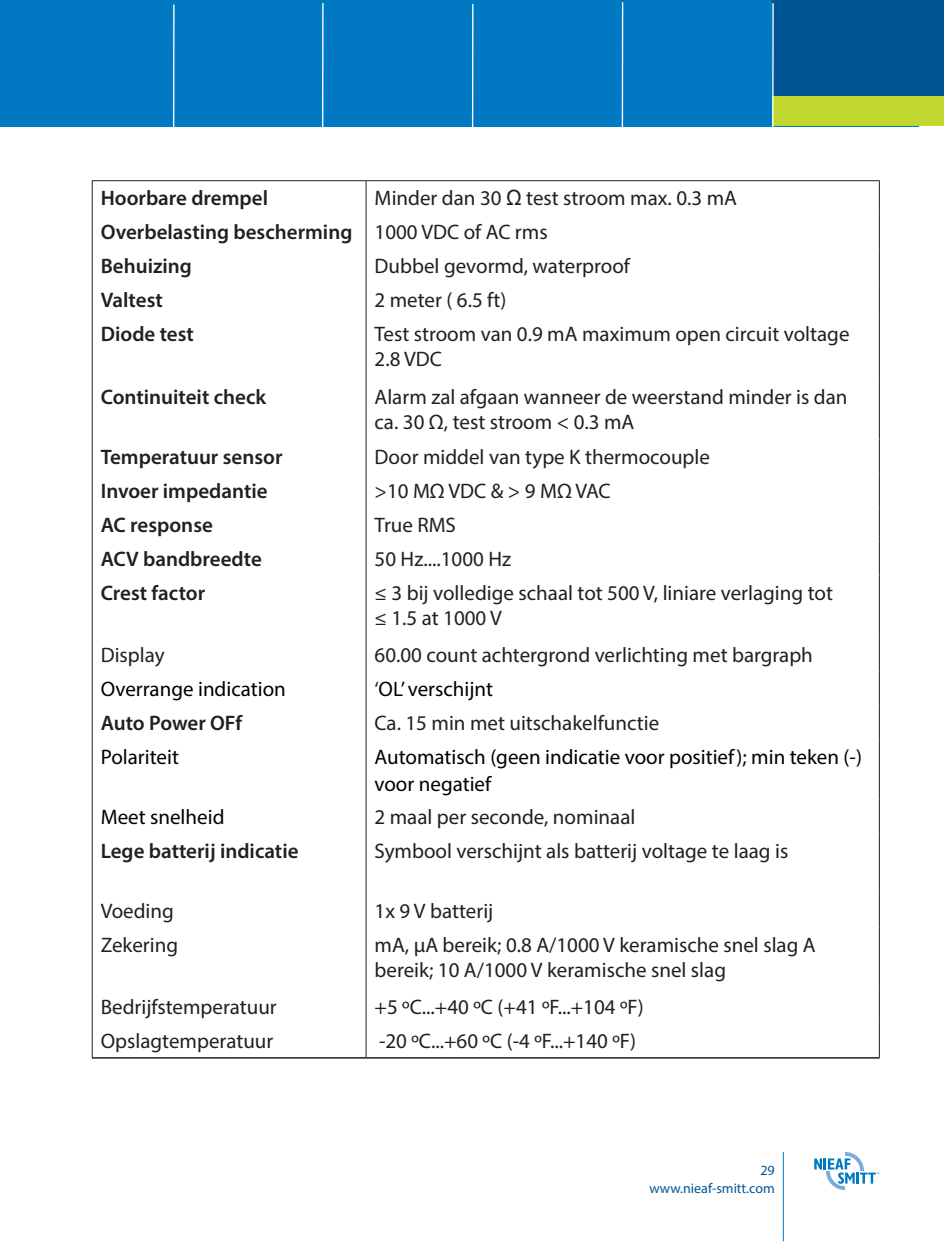
<style>
.page{position:relative;width:944px;height:1242px;background:#fff}
.page>*{position:absolute;margin:0;border:0;box-sizing:border-box;transform-origin:0 0}
.t1{font:21px/25.2px "Myriad Pro";color:#231f20}
.t2{font:600 21px "Myriad Pro";color:#231f20}
.t3{font:21px/27px "Myriad Pro";color:#000}
.t4{font:14.1px/18px "Myriad Pro";color:#005595;text-align:right}
.s1{font-family:"Arial"}
.s2{font-weight:600}
.s3{color:#231f20}
</style>
<div class="page">
<div style="left:0;top:0;width:919px;height:126px;background:#0079c2"></div>
<div style="left:772px;top:0;width:172px;height:114px;background:#005595"></div>
<div style="left:772px;top:96px;width:172px;height:30px;background:#c1d72f"></div>
<hr style="left:173px;top:5px;width:2px;height:125px;background:#fff">
<hr style="left:322px;top:3px;width:2px;height:125px;background:#fff">
<hr style="left:472px;top:4px;width:1px;height:125px;background:#fff">
<hr style="left:622px;top:2px;width:1px;height:126px;background:#fff">
<hr style="left:772px;top:3px;width:2px;height:126px;background:#fff">
<hr style="left:783px;top:1152px;width:1px;height:89px;background:#0079c2">
<svg style="left:814px;top:1152px;width:65px;height:38px"></svg>
<hr style="left:92px;top:180px;width:274px;height:1px;background:#231f20">
<hr style="left:92px;top:181px;width:1px;height:34px;background:#231f20">
<hr style="left:366px;top:180px;width:514px;height:1px;background:#231f20">
<hr style="left:366px;top:181px;width:1px;height:34px;background:#231f20">
<hr style="left:879px;top:181px;width:1px;height:34px;background:#231f20">
<hr style="left:92px;top:215px;width:1px;height:34px;background:#231f20">
<hr style="left:366px;top:215px;width:1px;height:34px;background:#231f20">
<hr style="left:879px;top:215px;width:1px;height:34px;background:#231f20">
<hr style="left:92px;top:249px;width:1px;height:34px;background:#231f20">
<hr style="left:366px;top:249px;width:1px;height:34px;background:#231f20">
<hr style="left:879px;top:249px;width:1px;height:34px;background:#231f20">
<hr style="left:92px;top:283px;width:1px;height:34px;background:#231f20">
<hr style="left:366px;top:283px;width:1px;height:34px;background:#231f20">
<hr style="left:879px;top:283px;width:1px;height:34px;background:#231f20">
<hr style="left:92px;top:317px;width:1px;height:63px;background:#231f20">
<hr style="left:366px;top:317px;width:1px;height:63px;background:#231f20">
<hr style="left:879px;top:317px;width:1px;height:63px;background:#231f20">
<hr style="left:92px;top:380px;width:1px;height:59px;background:#231f20">
<hr style="left:366px;top:380px;width:1px;height:59px;background:#231f20">
<hr style="left:879px;top:380px;width:1px;height:59px;background:#231f20">
<hr style="left:92px;top:439px;width:1px;height:34px;background:#231f20">
<hr style="left:366px;top:439px;width:1px;height:34px;background:#231f20">
<hr style="left:879px;top:439px;width:1px;height:34px;background:#231f20">
<hr style="left:92px;top:473px;width:1px;height:34px;background:#231f20">
<hr style="left:366px;top:473px;width:1px;height:34px;background:#231f20">
<hr style="left:879px;top:473px;width:1px;height:34px;background:#231f20">
<hr style="left:92px;top:507px;width:1px;height:34px;background:#231f20">
<hr style="left:366px;top:507px;width:1px;height:34px;background:#231f20">
<hr style="left:879px;top:507px;width:1px;height:34px;background:#231f20">
<hr style="left:92px;top:541px;width:1px;height:34px;background:#231f20">
<hr style="left:366px;top:541px;width:1px;height:34px;background:#231f20">
<hr style="left:879px;top:541px;width:1px;height:34px;background:#231f20">
<hr style="left:92px;top:575px;width:1px;height:62px;background:#231f20">
<hr style="left:366px;top:575px;width:1px;height:62px;background:#231f20">
<hr style="left:879px;top:575px;width:1px;height:62px;background:#231f20">
<hr style="left:92px;top:637px;width:1px;height:34px;background:#231f20">
<hr style="left:366px;top:637px;width:1px;height:34px;background:#231f20">
<hr style="left:879px;top:637px;width:1px;height:34px;background:#231f20">
<hr style="left:92px;top:671px;width:1px;height:34px;background:#231f20">
<hr style="left:366px;top:671px;width:1px;height:34px;background:#231f20">
<hr style="left:879px;top:671px;width:1px;height:34px;background:#231f20">
<hr style="left:92px;top:705px;width:1px;height:34px;background:#231f20">
<hr style="left:366px;top:705px;width:1px;height:34px;background:#231f20">
<hr style="left:879px;top:705px;width:1px;height:34px;background:#231f20">
<hr style="left:92px;top:739px;width:1px;height:60px;background:#231f20">
<hr style="left:366px;top:739px;width:1px;height:60px;background:#231f20">
<hr style="left:879px;top:739px;width:1px;height:60px;background:#231f20">
<hr style="left:92px;top:799px;width:1px;height:34px;background:#231f20">
<hr style="left:366px;top:799px;width:1px;height:34px;background:#231f20">
<hr style="left:879px;top:799px;width:1px;height:34px;background:#231f20">
<hr style="left:92px;top:833px;width:1px;height:60px;background:#231f20">
<hr style="left:366px;top:833px;width:1px;height:60px;background:#231f20">
<hr style="left:879px;top:833px;width:1px;height:60px;background:#231f20">
<hr style="left:92px;top:893px;width:1px;height:34px;background:#231f20">
<hr style="left:366px;top:893px;width:1px;height:34px;background:#231f20">
<hr style="left:879px;top:893px;width:1px;height:34px;background:#231f20">
<hr style="left:92px;top:927px;width:1px;height:62px;background:#231f20">
<hr style="left:366px;top:927px;width:1px;height:62px;background:#231f20">
<hr style="left:879px;top:927px;width:1px;height:62px;background:#231f20">
<hr style="left:92px;top:989px;width:1px;height:35px;background:#231f20">
<hr style="left:366px;top:989px;width:1px;height:35px;background:#231f20">
<hr style="left:879px;top:989px;width:1px;height:35px;background:#231f20">
<hr style="left:92px;top:1024px;width:1px;height:33px;background:#231f20">
<hr style="left:366px;top:1024px;width:1px;height:33px;background:#231f20">
<hr style="left:879px;top:1024px;width:1px;height:33px;background:#231f20">
<hr style="left:92px;top:1057px;width:274px;height:1px;background:#231f20">
<hr style="left:366px;top:1057px;width:514px;height:1px;background:#231f20">
<p class="t1" style="left:101px;top:181px;width:638px;line-height:33.9px;text-indent:274px">Minder dan 30 <span class="s1">Ω</span> test stroom max. 0.3 mA<br><span class="s2">Overbelasting bescherming</span> 1000 VDC of AC rms<br><span class="s2">Behuizing</span></p>
<p class="t2" style="left:101px;top:184px;width:169px">Hoorbare drempel</p>
<p class="t1" style="left:375px;top:253px;width:257px">Dubbel gevormd, waterproof</p>
<p class="t2" style="left:101px;top:287px;width:64px">Valtest</p>
<p class="t1" style="left:375px;top:287px;width:133px">2 meter ( 6.5 ft)</p>
<p class="t2" style="left:101px;top:321px;width:95px">Diode test</p>
<p class="t1" style="left:375px;top:321px;width:476px">Test stroom van 0.9 mA maximum open circuit voltage<br>2.8 VDC</p>
<p class="t2" style="left:101px;top:384px;width:167px">Continuiteit check</p>
<p class="t1" style="left:375px;top:384px;width:474px">Alarm zal afgaan wanneer de weerstand minder is dan ca. 30 Ω, test stroom &lt; 0.3 mA</p>
<p class="t2" style="left:101px;top:443px;width:183px">Temperatuur sensor</p>
<p class="t1" style="left:375px;top:444px;width:337px">Door middel van type K thermocouple</p>
<p class="t2" style="left:101px;top:477px;width:168px">Invoer impedantie</p>
<p class="t1" style="left:375px;top:478px;width:238px">&gt;10 MΩ VDC &amp; &gt; 9 MΩ VAC</p>
<p class="t2" style="left:101px;top:511px;width:114px">AC response</p>
<p class="t1" style="left:375px;top:512px;width:83px">True RMS</p>
<p class="t2" style="left:101px;top:545px;width:163px">ACV bandbreedte</p>
<p class="t1" style="left:375px;top:546px;width:138px">50 Hz....1000 Hz</p>
<p class="t2" style="left:101px;top:579px;width:106px">Crest factor</p>
<p class="t1" style="left:375px;top:580px;width:460px">≤ 3 bij volledige schaal tot 500 V, liniare verlaging tot ≤ 1.5 at 1000 V</p>
<p class="t1" style="left:101px;top:641px;width:65px">Display</p>
<p class="t1" style="left:375px;top:641px;width:440px">60.00 count achtergrond verlichting met bargraph</p>
<p class="t3" style="left:101px;top:674px;width:187px">Overrange indication</p>
<p class="t3" style="left:375px;top:674px;width:120px"><span class="s3">‘</span>OL’ verschijnt</p>
<p class="t2" style="left:101px;top:709px;width:143px">Auto Power OFf</p>
<p class="t1" style="left:375px;top:709px;width:286px">Ca. 15 min met uitschakelfunctie</p>
<p class="t3" style="left:101px;top:743px;width:80px">Polariteit</p>
<p class="t3" style="left:375px;top:743px;width:489px">Automatisch (geen indicatie voor positief); min teken (-) voor negatief</p>
<p class="t3" style="left:101px;top:802px;width:125px">Meet snelheid</p>
<p class="t1" style="left:375px;top:803px;width:262px">2 maal per seconde, nominaal</p>
<p class="t2" style="left:101px;top:837px;width:199px">Lege batterij indicatie</p>
<p class="t1" style="left:375px;top:837px;width:415px">Symbool verschijnt als batterij voltage te laag is</p>
<p class="t1" style="left:101px;top:897px;width:75px">Voeding</p>
<p class="t1" style="left:375px;top:897px;width:120px">1x 9 V batterij</p>
<p class="t1" style="left:101px;top:931px;width:79px">Zekering</p>
<p class="t1" style="left:375px;top:931px;width:443px">mA, μA bereik; 0.8 A/1000 V keramische snel slag A bereik; 10 A/1000 V keramische snel slag</p>
<p class="t1" style="left:101px;top:994px;width:178px">Bedrijfstemperatuur</p>
<p class="t1" style="left:375px;top:994px;width:271px">+5 ºC...+40 ºC (+41 ºF...+104 ºF)</p>
<p class="t1" style="left:101px;top:1028px;width:174px">Opslagtemperatuur</p>
<p class="t1" style="left:379px;top:1028px;width:258px">-20 ºC...+60 ºC (-4 ºF...+140 ºF)</p>
<p class="t4" style="left:649px;top:1161px;width:127px">29 www.nieaf-smitt.com</p>
</div>
